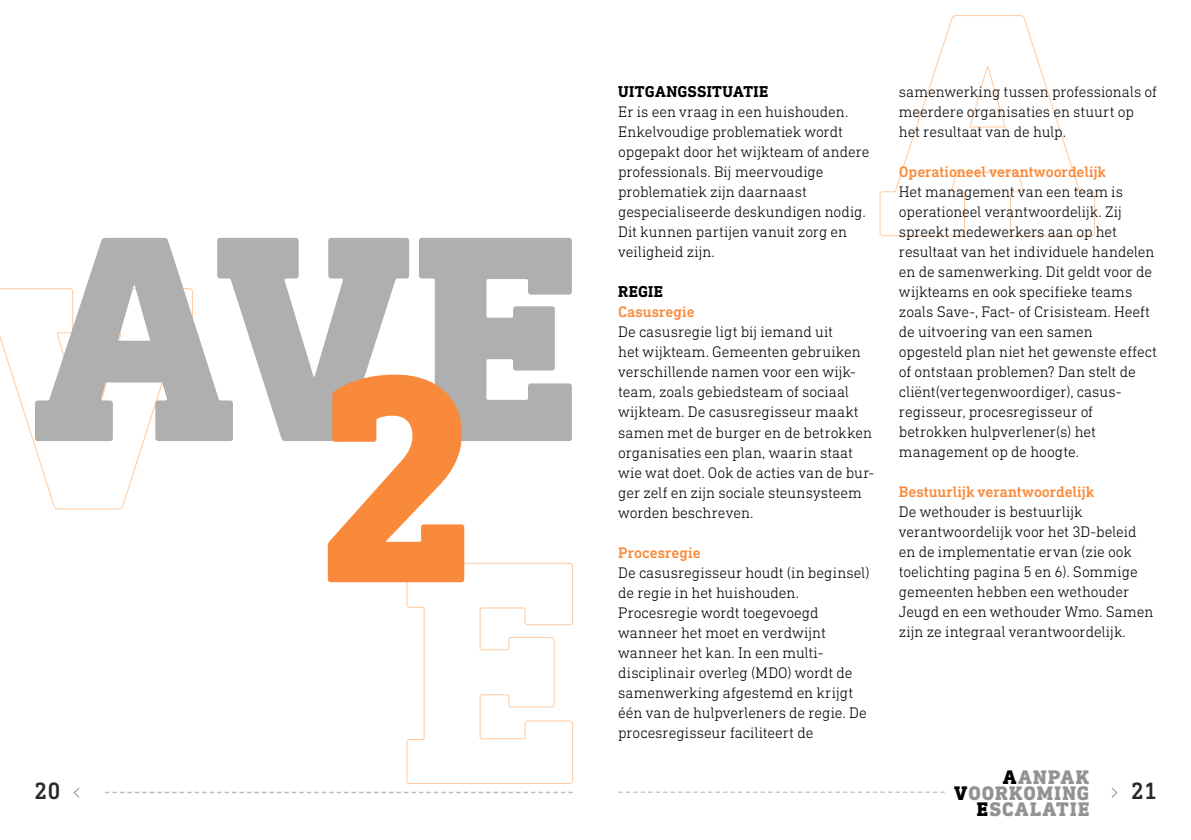
<style>
.page{position:relative;width:1191px;height:840px;background:#fff}
.page>*{position:absolute;margin:0;border:0;box-sizing:border-box;transform-origin:0 0}
.t1{font:500 24px "DIN Next Slab Pro";color:#282828}
.t2{font:800 20px/16px "DIN Next Slab Pro";letter-spacing:.06em;color:#929292;text-align:right}
.t3{font:700 16px "DIN Next Slab Pro";letter-spacing:.03em;color:#000}
.t4{font:300 15.6px/20px "DIN Next Slab Pro";color:#000}
.t5{font:500 15.6px "DIN Next Slab Pro";color:#fa8a3b}
.s1{color:#000}
</style>
<div class="page">
<svg style="left:73px;top:788px;width:7px;height:10px"></svg>
<svg style="left:1111px;top:788px;width:7px;height:10px"></svg>
<svg style="left:618px;top:791px;width:327px;height:1px"></svg>
<svg style="left:105px;top:791px;width:468px;height:1px"></svg>
<svg style="left:0;top:288px;width:144px;height:221px"></svg>
<svg style="left:879px;top:15px;width:216px;height:221px"></svg>
<svg style="left:35px;top:238px;width:537px;height:203px;fill:#afafaf"></svg>
<svg style="left:328px;top:374px;width:245px;height:409px"></svg>
<h1 class="t1" style="left:34px;top:776px;width:28px">20</h1>
<p class="t3" style="left:618px;top:82px;width:38px">UITGANGSSI</p>
<p class="t3" style="left:712px;top:82px;width:50px">TUATIE</p>
<p class="t4" style="left:618px;top:102px;width:253px">Er is een vraag in een huishouden.<br>Enkelvoudige problematiek wordt opgepakt door het wijkteam of andere professionals. Bij meervoudige problematiek zijn daarnaast gespecialiseerde deskundigen nodig.<br>Dit kunnen partijen vanuit zorg en veiligheid zijn.</p>
<p class="t3" style="left:618px;top:282px;width:10px">REGIE</p>
<p class="t5" style="left:618px;top:303px;width:78px">Casusregie</p>
<p class="t4" style="left:618px;top:322px;width:258px">De casusregie ligt bij iemand uit<br>het wijkteam. Gemeenten gebruiken verschillende namen voor een wijk&shy;team, zoals gebiedsteam of sociaal wijkteam. De casusregisseur maakt samen met de burger en de betrokken organisaties een plan, waarin staat wie wat doet. Ook de acties van de bur&shy;ger zelf en zijn sociale steunsysteem worden beschreven.</p>
<p class="t5" style="left:618px;top:543px;width:84px">Procesregie</p>
<p class="t4" style="left:618px;top:562px;width:253px">De casusregisseur houdt (in beginsel) de regie in het huishouden.<br>Procesregie wordt toegevoegd wanneer het moet en verdwijnt wanneer het kan. In een multi&shy;disciplinair overleg (MDO) wordt de samenwerking afgestemd en krijgt één van de hulpverleners de regie. De procesregisseur faciliteert de</p>
<p class="t4" style="left:899px;top:81px;width:259px">samenwerking tussen professionals of meerdere organisaties en stuurt op het resultaat van de hulp.</p>
<p class="t5" style="left:899px;top:162px;width:208px">Operationeel verantwoordelijk</p>
<p class="t4" style="left:899px;top:181px;width:259px">Het management van een team is operationeel verantwoordelijk. Zij spreekt medewerkers aan op het resultaat van het individuele handelen en de samenwerking. Dit geldt voor de wijkteams en ook specifieke teams zoals Save-, Fact- of Crisisteam. Heeft de uitvoering van een samen opgesteld plan niet het gewenste effect of ontstaan problemen? Dan stelt de cliënt(vertegenwoordiger), casus&shy;regisseur, procesregisseur of betrokken hulpverlener(s) het management op de hoogte.</p>
<p class="t5" style="left:899px;top:482px;width:197px">Bestuurlijk verantwoordelijk</p>
<p class="t4" style="left:899px;top:501px;width:256px">De wethouder is bestuurlijk verantwoordelijk voor het 3D-beleid en de implementatie ervan (zie ook toelichting pagina 5 en 6). Sommige gemeenten hebben een wethouder Jeugd en een wethouder Wmo. Samen zijn ze integraal verantwoordelijk.</p>
<p class="t2" style="left:954px;top:768px;width:137px"><span class="s1">A</span>ANPAK<br><span class="s1">V</span>OORKOMING<br><span class="s1">E</span>SCALATIE</p>
<h1 class="t1" style="left:1130px;top:776px;width:28px">21</h1>
</div>
